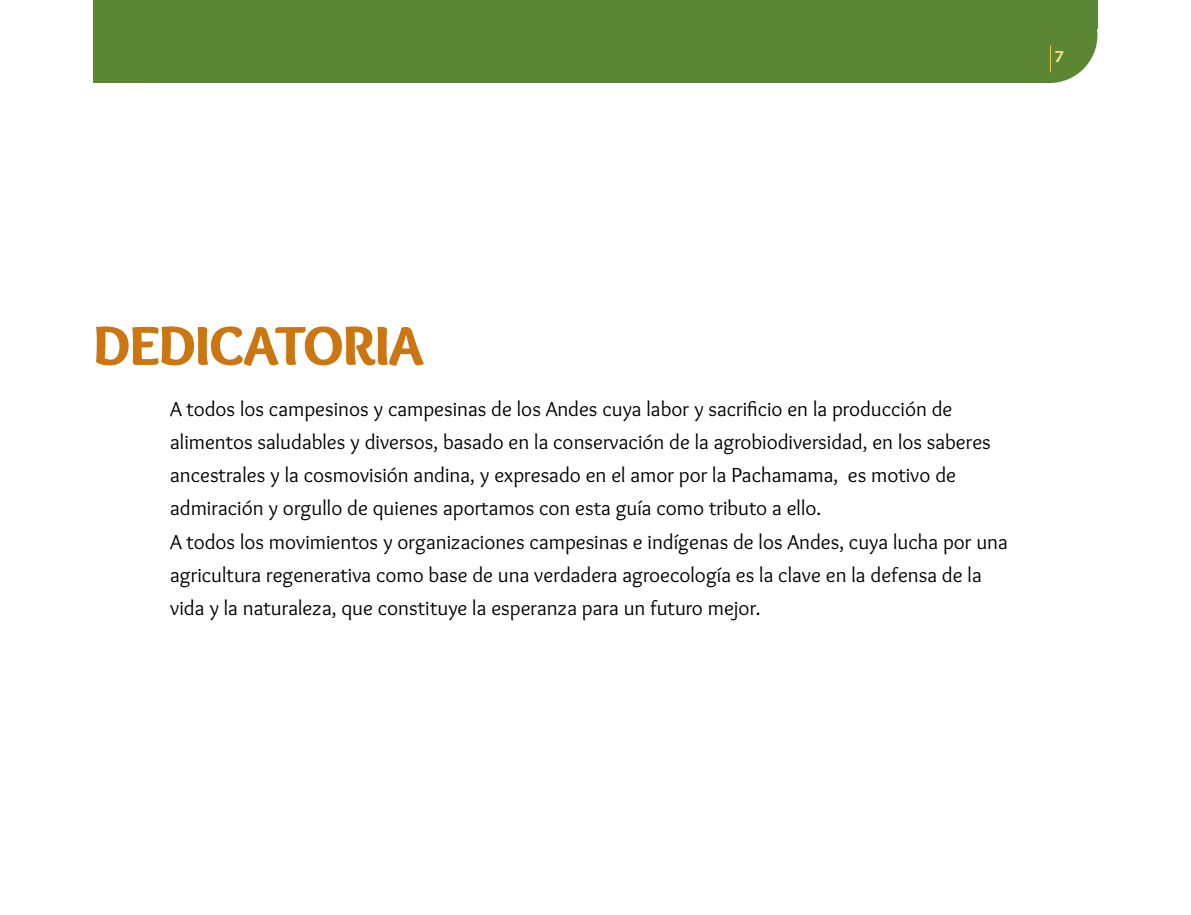
<style>
.page{position:relative;width:1191px;height:915px;background:#fff}
.page>*{position:absolute;margin:0;border:0;box-sizing:border-box;transform-origin:0 0}
.t1{font:900 57px "Overlock";letter-spacing:-.01em;color:#cb7610}
.t2{font:21px/33px "Overlock";color:#000}
.t3{font:900 16.5px "Overlock";color:#f5dd8b}
</style>
<div class="page">
<div style="left:140px;top:29px;width:957px;height:54px;background:#5b8634"></div>
<div style="left:94px;top:0;width:1003px;height:29px;background:#5b8634"></div>
<div style="left:94px;top:0;width:46px;height:83px;background:#5b8634"></div>
<svg style="left:1050px;top:45px;width:1px;height:27px"></svg>
<p class="t3" style="left:1054px;top:46px;width:11px">7</p>
<h1 class="t1" style="left:94px;top:309px;width:331px">DEDICATORIA</h1>
<p class="t2" style="left:170px;top:393px;width:839px">A todos los campesinos y campesinas de los Andes cuya labor y sacrificio en la producción de alimentos saludables y diversos, basado en la conservación de la agrobiodiversidad, en los saberes ancestrales y la cosmovisión andina, y expresado en el amor por la Pachamama, es motivo de admiración y orgullo de quienes aportamos con esta guía como tributo a ello.<br>A todos los movimientos y organizaciones campesinas e indígenas de los Andes, cuya lucha por una agricultura regenerativa como base de una verdadera agroecología es la clave en la defensa de la vida y la naturaleza, que constituye la esperanza para un futuro mejor.</p>
</div>
